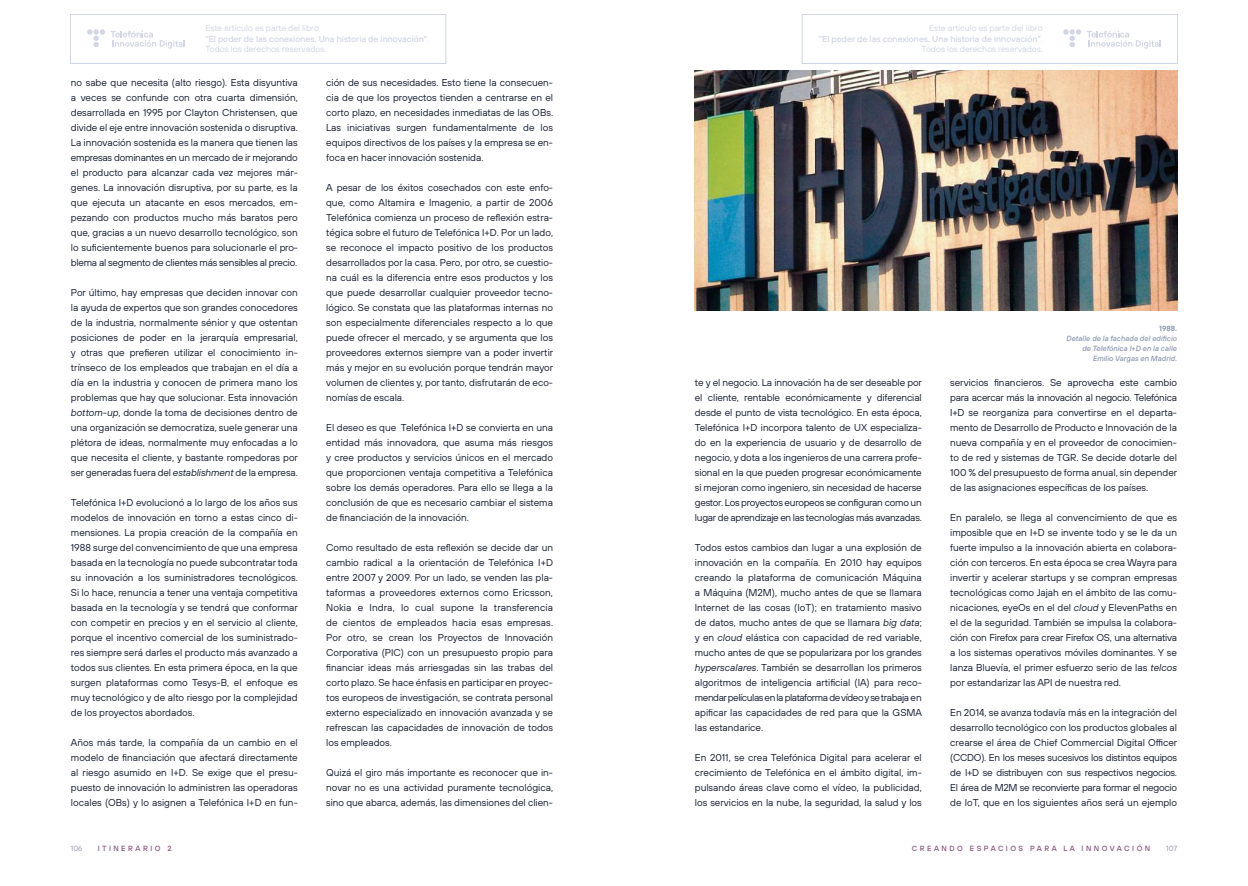
<style>
.page{position:relative;width:1248px;height:886px;background:#fff}
.page>*{position:absolute;margin:0;border:0;box-sizing:border-box;transform-origin:0 0}
.t1{font:10px/15px "Tele Sans";color:#141d32;text-align:justify}
.t2{font:8.75px/10.5px "Tele Sans";color:#d1d5e4}
.t3{font:italic 500 7.5px/10px "Tele Sans";color:#8a96b0;text-align:right}
.t4{font:500 7.5px "Tele Sans";letter-spacing:.33em;color:#88527a}
.t5{font:7.5px "Tele Sans";color:#8a96b0}
.t6{font:600 7.5px "Tele Sans";color:#8a96b0}
.s1{font-weight:500}
.s2{font-style:italic}
</style>
<div class="page">
<img style="left:694px;top:71px;width:482px;height:240px">
<svg style="left:87px;top:29px;width:98px;height:20px"></svg>
<div style="left:70px;top:14px;width:376px;height:50px;border:1px solid #d1d5e4"></div>
<svg style="left:1063px;top:29px;width:97px;height:20px"></svg>
<div style="left:801px;top:14px;width:376px;height:50px;border:1px solid #d1d5e4"></div>
<p class="t2" style="left:205px;top:23px;width:225px">Este artículo es parte del libro<br><span class="s1">"El poder de las conexiones. Una historia de innovación"</span>.<br>Todos los derechos reservados.</p>
<p class="t2" style="left:818px;top:23px;width:225px;text-align:right">Este artículo es parte del libro<br><span class="s1">"El poder de las conexiones. Una historia de innovación"</span>.<br>Todos los derechos reservados.</p>
<p class="t1" style="left:71px;top:75px;width:228px">no sabe que necesita (alto riesgo). Esta disyuntiva a veces se confunde con otra cuarta dimensión, desarrollada en 1995 por Clayton Christensen, que divide el eje entre innovación sostenida o disruptiva.<br>La innovación sostenida es la manera que tienen las empresas dominantes en un mercado de ir mejorando el producto para alcanzar cada vez mejores már&shy;genes. La innovación disruptiva, por su parte, es la que ejecuta un atacante en esos mercados, em&shy;pezando con productos mucho más baratos pero que, gracias a un nuevo desarrollo tecnológico, son lo suficientemente buenos para solucionarle el pro&shy;blema al segmento de clientes más sensibles al precio.</p>
<p class="t1" style="left:71px;top:285px;width:228px">Por último, hay empresas que deciden innovar con la ayuda de expertos que son grandes conocedores de la industria, normalmente sénior y que ostentan posiciones de poder en la jerarquía empresarial, y otras que prefieren utilizar el conocimiento in&shy;trínseco de los empleados que trabajan en el día a día en la industria y conocen de primera mano los problemas que hay que solucionar. Esta innovación <span class="s2">bottom-up</span>, donde la toma de decisiones dentro de una organización se democratiza, suele generar una plétora de ideas, normalmente muy enfocadas a lo que necesita el cliente, y bastante rompedoras por ser generadas fuera del <span class="s2">establishment</span> de la empresa.</p>
<p class="t1" style="left:71px;top:495px;width:228px">Telefónica I+D evolucionó a lo largo de los años sus modelos de innovación en torno a estas cinco di&shy;mensiones. La propia creación de la compañía en 1988 surge del convencimiento de que una empresa basada en la tecnología no puede subcontratar toda su innovación a los suministradores tecnológicos.<br>Si lo hace, renuncia a tener una ventaja competitiva basada en la tecnología y se tendrá que conformar con competir en precios y en el servicio al cliente, porque el incentivo comercial de los suministrado&shy;res siempre será darles el producto más avanzado a todos sus clientes. En esta primera época, en la que surgen plataformas como Tesys-B, el enfoque es muy tecnológico y de alto riesgo por la complejidad de los proyectos abordados.</p>
<p class="t1" style="left:71px;top:735px;width:228px">Años más tarde, la compañía da un cambio en el modelo de financiación que afectará directamente al riesgo asumido en I+D. Se exige que el presu&shy;puesto de innovación lo administren las operadoras locales (OBs) y lo asignen a Telefónica I+D en fun-</p>
<p class="t1" style="left:326px;top:75px;width:228px">ción de sus necesidades. Esto tiene la consecuen&shy;cia de que los proyectos tienden a centrarse en el corto plazo, en necesidades inmediatas de las OBs.<br>Las iniciativas surgen fundamentalmente de los equipos directivos de los países y la empresa se en&shy;foca en hacer innovación sostenida.</p>
<p class="t1" style="left:326px;top:180px;width:228px">A pesar de los éxitos cosechados con este enfo&shy;que, como Altamira e Imagenio, a partir de 2006<br>Telefónica comienza un proceso de reflexión estra&shy;tégica sobre el futuro de Telefónica I+D. Por un lado, se reconoce el impacto positivo de los productos desarrollados por la casa. Pero, por otro, se cuestio&shy;na cuál es la diferencia entre esos productos y los que puede desarrollar cualquier proveedor tecno&shy;lógico. Se constata que las plataformas internas no son especialmente diferenciales respecto a lo que puede ofrecer el mercado, y se argumenta que los proveedores externos siempre van a poder invertir más y mejor en su evolución porque tendrán mayor volumen de clientes y, por tanto, disfrutarán de eco&shy;nomías de escala.</p>
<p class="t1" style="left:326px;top:420px;width:228px">El deseo es que Telefónica I+D se convierta en una entidad más innovadora, que asuma más riesgos y cree productos y servicios únicos en el mercado que proporcionen ventaja competitiva a Telefónica sobre los demás operadores. Para ello se llega a la conclusión de que es necesario cambiar el sistema de financiación de la innovación.</p>
<p class="t1" style="left:326px;top:540px;width:228px">Como resultado de esta reflexión se decide dar un cambio radical a la orientación de Telefónica I+D entre 2007 y 2009. Por un lado, se venden las pla&shy;taformas a proveedores externos como Ericsson, Nokia e Indra, lo cual supone la transferencia de cientos de empleados hacia esas empresas.<br>Por otro, se crean los Proyectos de Innovación Corporativa (PIC) con un presupuesto propio para financiar ideas más arriesgadas sin las trabas del corto plazo. Se hace énfasis en participar en proyec&shy;tos europeos de investigación, se contrata personal externo especializado en innovación avanzada y se refrescan las capacidades de innovación de todos los empleados.</p>
<p class="t1" style="left:326px;top:765px;width:228px">Quizá el giro más importante es reconocer que in&shy;novar no es una actividad puramente tecnológica, sino que abarca, además, las dimensiones del clien-</p>
<p class="t1" style="left:694px;top:375px;width:228px">te y el negocio. La innovación ha de ser deseable por el cliente, rentable económicamente y diferencial desde el punto de vista tecnológico. En esta época, Telefónica I+D incorpora talento de UX especializa&shy;do en la experiencia de usuario y de desarrollo de negocio, y dota a los ingenieros de una carrera profe&shy;sional en la que pueden progresar económicamente si mejoran como ingeniero, sin necesidad de hacerse gestor. Los proyectos europeos se configuran como un lugar de aprendizaje en las tecnologías más avanzadas.</p>
<p class="t1" style="left:694px;top:540px;width:228px">Todos estos cambios dan lugar a una explosión de innovación en la compañía. En 2010 hay equipos creando la plataforma de comunicación Máquina a Máquina (M2M), mucho antes de que se llamara Internet de las cosas (IoT); en tratamiento masivo de datos, mucho antes de que se llamara <span class="s2">big data</span>; y en <span class="s2">cloud</span> elástica con capacidad de red variable, mucho antes de que se popularizara por los grandes <span class="s2">hyperscalares</span>. También se desarrollan los primeros algoritmos de inteligencia artificial (IA) para reco&shy;mendar películas en la plataforma de vídeo y se trabaja en apificar las capacidades de red para que la GSMA las estandarice.</p>
<p class="t1" style="left:694px;top:750px;width:228px">En 2011, se crea Telefónica Digital para acelerar el crecimiento de Telefónica en el ámbito digital, im&shy;pulsando áreas clave como el vídeo, la publicidad, los servicios en la nube, la seguridad, la salud y los</p>
<p class="t6" style="left:1159px;top:323px;width:19px">1988.</p>
<p class="t3" style="left:1066px;top:333px;width:112px">Detalle de la fachada del edificio de Telefónica I+D en la calle<br>Emilio Vargas en Madrid.</p>
<p class="t1" style="left:950px;top:375px;width:228px">servicios financieros. Se aprovecha este cambio para acercar más la innovación al negocio. Telefónica I+D se reorganiza para convertirse en el departa&shy;mento de Desarrollo de Producto e Innovación de la nueva compañía y en el proveedor de conocimien&shy;to de red y sistemas de TGR. Se decide dotarle del 100 % del presupuesto de forma anual, sin depender de las asignaciones específicas de los países.</p>
<p class="t1" style="left:950px;top:510px;width:228px">En paralelo, se llega al convencimiento de que es imposible que en I+D se invente todo y se le da un fuerte impulso a la innovación abierta en colabora&shy;ción con terceros. En esta época se crea Wayra para invertir y acelerar startups y se compran empresas tecnológicas como Jajah en el ámbito de las comu&shy;nicaciones, eyeOs en el del <span class="s2">cloud</span> y ElevenPaths en el de la seguridad. También se impulsa la colabora&shy;ción con Firefox para crear Firefox OS, una alternativa a los sistemas operativos móviles dominantes. Y se lanza Bluevía, el primer esfuerzo serio de las <span class="s2">telcos </span>por estandarizar las API de nuestra red.</p>
<p class="t1" style="left:950px;top:705px;width:228px">En 2014, se avanza todavía más en la integración del desarrollo tecnológico con los productos globales al crearse el área de Chief Commercial Digital Officer (CCDO). En los meses sucesivos los distintos equipos de I+D se distribuyen con sus respectivos negocios.<br>El área de M2M se reconvierte para formar el negocio de IoT, que en los siguientes años será un ejemplo</p>
<p class="t5" style="left:71px;top:844px;width:13px">106</p>
<p class="t4" style="left:98px;top:843px;width:75px">ITINERARIO 2</p>
<p class="t4" style="left:911px;top:843px;width:240px">CREANDO ESPACIOS PARA LA INNOVACIÓN</p>
<p class="t5" style="left:1166px;top:844px;width:12px">107</p>
</div>
